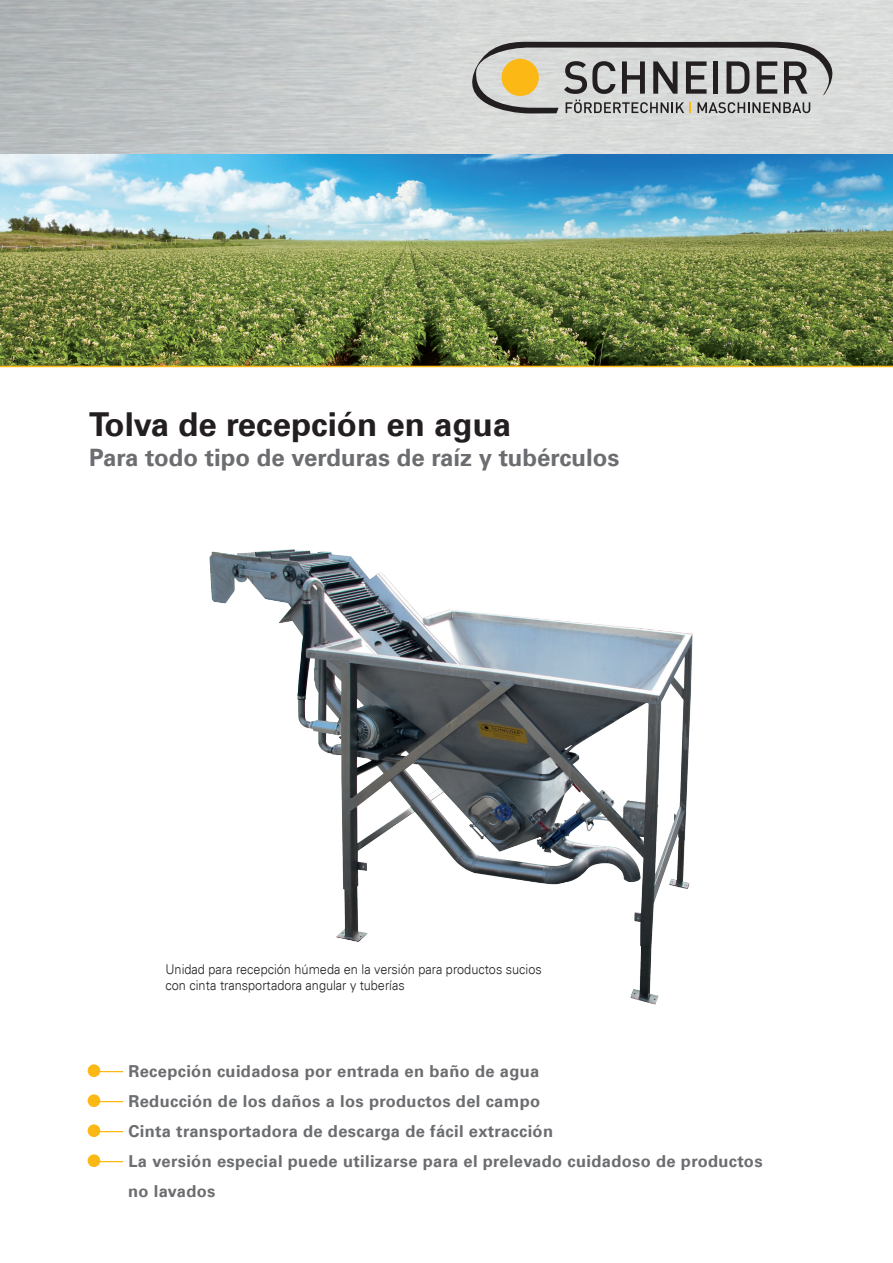
<style>
.page{position:relative;width:893px;height:1263px;background:#fff}
.page>*{position:absolute;margin:0;border:0;box-sizing:border-box;transform-origin:0 0}
.t1{font:700 33px "Univers LT";color:#231f20}
.t2{font:700 24px "Univers LT";color:#6c6d70}
.t3{font:700 16.5px/30px "Univers LT";letter-spacing:.02em;color:#6c6d70}
.t4{font:300 13.5px/16.5px "Univers LT";color:#231f20;scale:.94 1}
</style>
<div class="page">
<img style="left:0;top:0;width:893px;height:366px">
<hr style="left:0;top:366px;width:893px;height:1px;background:#fcb814">
<svg style="left:472px;top:42px;width:360px;height:71px;background:#aaa8a0"></svg>
<div style="left:88px;top:1064px;width:12px;height:13px;background:#fcb814;border-radius:50%"></div>
<svg style="left:100px;top:1071px;width:23px;height:1px"></svg>
<div style="left:88px;top:1094px;width:12px;height:13px;background:#fcb814;border-radius:50%"></div>
<svg style="left:100px;top:1101px;width:23px;height:1px"></svg>
<div style="left:88px;top:1124px;width:12px;height:13px;background:#fcb814;border-radius:50%"></div>
<svg style="left:100px;top:1131px;width:23px;height:1px"></svg>
<div style="left:88px;top:1154px;width:12px;height:13px;background:#fcb814;border-radius:50%"></div>
<svg style="left:100px;top:1161px;width:23px;height:1px"></svg>
<img style="left:209px;top:549px;width:484px;height:456px">
<h1 class="t1" style="left:89px;top:405px;width:423px">Tolva de recepción en agua</h1>
<h2 class="t2" style="left:89px;top:444px;width:532px">Para todo tipo de verduras de raíz y tubérculos</h2>
<p class="t4" style="left:165px;top:961px;width:402px">Unidad para recepción húmeda en la versión para productos sucios con cinta transportadora angular y tuberías</p>
<p class="t3" style="left:128px;top:1056px;width:636px">Recepción cuidadosa por entrada en baño de agua<br>Reducción de los daños a los productos del campo<br>Cinta transportadora de descarga de fácil extracción<br>La versión especial puede utilizarse para el prelevado cuidadoso de productos no lavados</p>
</div>
